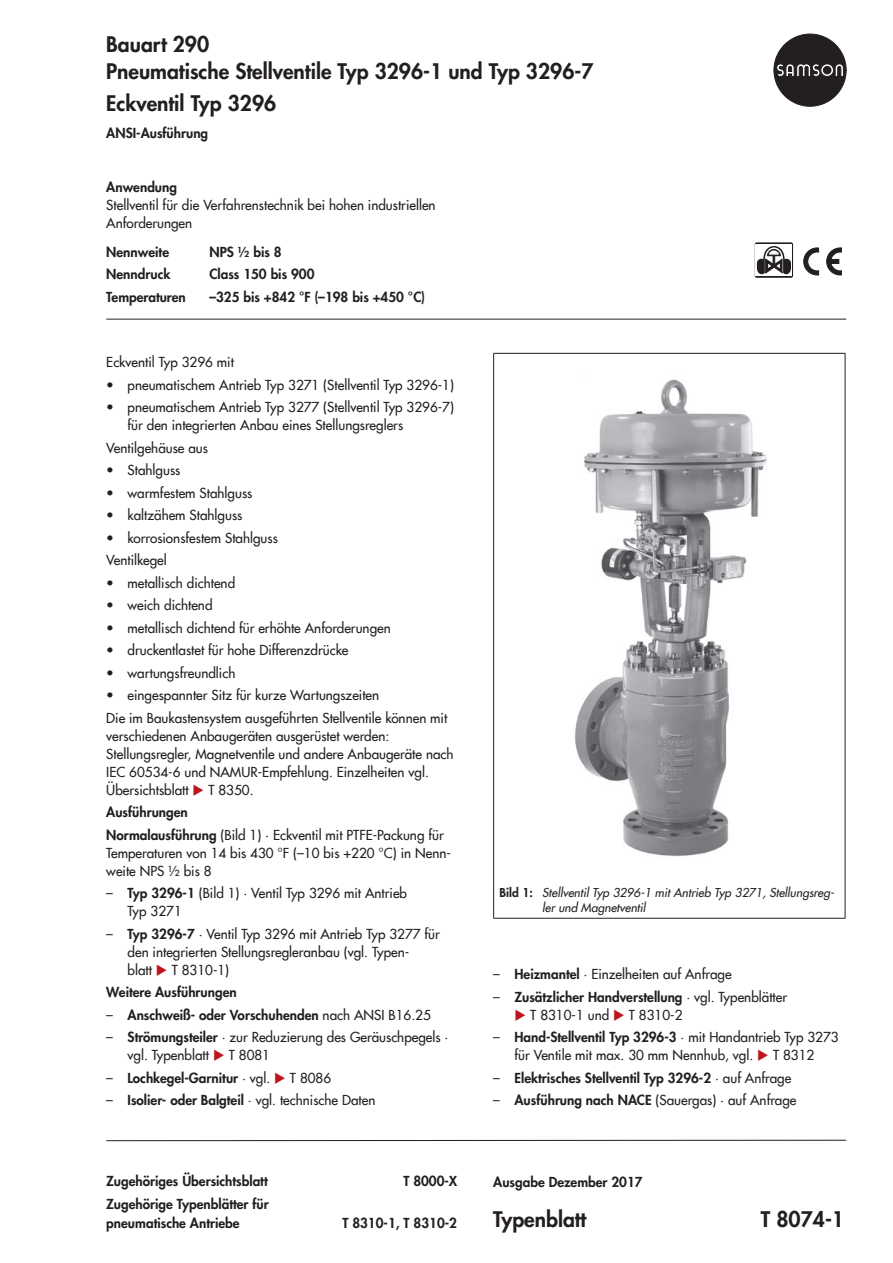
<style>
.page{position:relative;width:893px;height:1263px;background:#fff}
.page>*{position:absolute;margin:0;border:0;box-sizing:border-box;transform-origin:0 0}
.t1{font:800 21px/27px "Futura Com";color:#231f20}
.t2{font:500 13.5px/18px "Futura Com";color:#231f20}
.t3{font:800 13.5px/19.5px "Futura Com";color:#231f20}
.t4{font:italic 500 12px/15px "Futura Com";color:#231f20}
.s1{font-family:"Futura";font-weight:400}
.s2{color:#be151b}
.s3{font-weight:800}
.s4{font-weight:500}
.s5{font-weight:800;font-style:normal}
</style>
<div class="page">
<svg style="left:755px;top:242px;width:38px;height:36px"></svg>
<svg style="left:774px;top:34px;width:72px;height:72px"></svg>
<hr style="left:106px;top:319px;width:740px;height:1px;background:#231f20">
<svg style="left:106px;top:1139px;width:741px;height:2px"></svg>
<svg style="left:804px;top:248px;width:15px;height:27px"></svg>
<svg style="left:827px;top:248px;width:15px;height:27px"></svg>
<hr style="left:829px;top:259px;width:10px;height:4px;background:#231f20">
<hr style="left:493px;top:353px;width:352px;height:1px;background:#231f20">
<hr style="left:493px;top:354px;width:1px;height:527px;background:#231f20">
<hr style="left:845px;top:354px;width:1px;height:527px;background:#231f20">
<hr style="left:493px;top:881px;width:1px;height:37px;background:#231f20">
<hr style="left:845px;top:881px;width:1px;height:37px;background:#231f20">
<hr style="left:493px;top:918px;width:352px;height:1px;background:#231f20">
<img style="left:574px;top:379px;width:193px;height:478px">
<h1 class="t1" style="left:106px;top:30px;width:489px">Bauart 290<br>Pneumatische Stellventile Typ 3296-1 und Typ 3296-7</h1>
<h1 class="t1" style="left:106px;top:88px;width:172px">Eckventil Typ 3296</h1>
<p class="t3" style="left:106px;top:122px;width:103px">ANSI-Ausführung</p>
<p class="t3" style="left:106px;top:176px;width:72px">Anwendung</p>
<p class="t2" style="left:106px;top:195px;width:331px">Stellventil für die Verfahrenstechnik bei hohen industriellen<br>Anforderungen</p>
<p class="t3" style="left:106px;top:241px;width:64px">Nennweite</p>
<p class="t3" style="left:209px;top:241px;width:74px">NPS ½ bis 8</p>
<p class="t3" style="left:106px;top:264px;width:66px">Nenndruck</p>
<p class="t3" style="left:209px;top:264px;width:107px">Class 150 bis 900</p>
<p class="t3" style="left:106px;top:286px;width:81px">Temperaturen</p>
<p class="t3" style="left:209px;top:286px;width:217px">–325 bis +842 °F (–198 bis +450 °C)</p>
<p class="t2" style="left:106px;top:352px;width:129px">Eckventil Typ 3296 mit</p>
<p class="t2" style="left:106px;top:375px;width:349px"><span class="s1">•</span> pneumatischem Antrieb Typ 3271 (Stellventil Typ 3296-1)</p>
<p class="t2" style="left:128px;top:397px;width:328px;text-indent:-21px"><span class="s1">•</span> pneumatischem Antrieb Typ 3277 (Stellventil Typ 3296-7) für den integrierten Anbau eines Stellungsreglers</p>
<p class="t2" style="left:106px;top:438px;width:103px">Ventilgehäuse aus</p>
<p class="t2" style="left:106px;top:460px;width:76px"><span class="s1">•</span> Stahlguss</p>
<p class="t2" style="left:106px;top:483px;width:148px"><span class="s1">•</span> warmfestem Stahlguss</p>
<p class="t2" style="left:106px;top:505px;width:138px"><span class="s1">•</span> kaltzähem Stahlguss</p>
<p class="t2" style="left:106px;top:526px;width:173px;line-height:22.5px"><span class="s1">•</span> korrosionsfestem Stahlguss<br>Ventilkegel</p>
<p class="t2" style="left:106px;top:573px;width:130px"><span class="s1">•</span> metallisch dichtend</p>
<p class="t2" style="left:106px;top:595px;width:108px"><span class="s1">•</span> weich dichtend</p>
<p class="t2" style="left:106px;top:618px;width:286px"><span class="s1">•</span> metallisch dichtend für erhöhte Anforderungen</p>
<p class="t2" style="left:106px;top:640px;width:244px"><span class="s1">•</span> druckentlastet für hohe Differenzdrücke</p>
<p class="t2" style="left:106px;top:663px;width:131px"><span class="s1">•</span> wartungsfreundlich</p>
<p class="t2" style="left:106px;top:683px;width:342px;line-height:22.5px"><span class="s1">•</span> eingespannter Sitz für kurze Wartungszeiten<br>Die im Baukastensystem ausgeführten Stellventile können mit</p>
<p class="t2" style="left:106px;top:726px;width:349px">verschiedenen Anbaugeräten ausgerüstet werden:<br>Stellungsregler, Magnetventile und andere Anbaugeräte nach IEC 60534-6 und NAMUR-Empfehlung. Einzelheiten vgl.<br>Übersichtsblatt <span class="s2">◆</span> T 8350.</p>
<p class="t2" style="left:106px;top:800px;width:339px;line-height:22.5px"><span class="s3">Ausführungen<br>Normalausführung</span> (Bild 1) · Eckventil mit PTFE-Packung für</p>
<p class="t2" style="left:106px;top:843px;width:346px">Temperaturen von 14 bis 430 °F (–10 bis +220 °C) in Nenn&shy;weite NPS ½ bis 8</p>
<p class="t2" style="left:128px;top:883px;width:281px;text-indent:-21px"><span class="s1">–</span> <span class="s3">Typ 3296-1</span> (Bild 1) · Ventil Typ 3296 mit Antrieb<br>Typ 3271</p>
<p class="t2" style="left:128px;top:924px;width:314px;text-indent:-21px"><span class="s1">–</span> <span class="s3">Typ 3296-7</span> · Ventil Typ 3296 mit Antrieb Typ 3277 für den integrierten Stellungsregleranbau (vgl. Typen-<br>blatt <span class="s2">◆</span> T 8310-1)</p>
<p class="t3" style="left:106px;top:982px;width:132px">Weitere Ausführungen</p>
<p class="t3" style="left:106px;top:1004px;width:326px"><span class="s1">–</span> Anschweiß- oder Vorschuhenden <span class="s4">nach ANSI B16.25</span></p>
<p class="t2" style="left:128px;top:1027px;width:322px;text-indent:-21px"><span class="s1">–</span> <span class="s3">Strömungsteiler</span> · zur Reduzierung des Geräuschpegels · vgl. Typenblatt <span class="s2">◆</span> T 8081</p>
<p class="t3" style="left:106px;top:1067px;width:226px"><span class="s1">–</span> Lochkegel-Garnitur <span class="s4">· vgl.</span> <span class="s2">◆</span> <span class="s4">T 8086</span></p>
<p class="t3" style="left:106px;top:1090px;width:271px"><span class="s1">–</span> Isolier- oder Balgteil <span class="s4">· vgl. technische Daten</span></p>
<p class="t4" style="left:542px;top:885px;width:293px;text-indent:-43px"><span class="s5">Bild 1:</span> Stellventil Typ 3296-1 mit Antrieb Typ 3271, Stellungsreg&shy;ler und Magnetventil</p>
<p class="t2" style="left:493px;top:964px;width:240px"><span class="s1">–</span> <span class="s3">Heizmantel</span> · Einzelheiten auf Anfrage</p>
<p class="t3" style="left:493px;top:986px;width:295px"><span class="s1">–</span> Zusätzlicher Handverstellung <span class="s4">· vgl. Typenblätter</span></p>
<p class="t2" style="left:514px;top:1005px;width:169px"><span class="s2">◆</span> T 8310‑1 und <span class="s2">◆</span> T 8310‑2</p>
<p class="t2" style="left:493px;top:1027px;width:347px;text-align:center"><span class="s1">–</span> <span class="s3">Hand-Stellventil Typ 3296-3</span> · mit Handantrieb Typ 3273 für Ventile mit max. 30 mm Nennhub, vgl. <span class="s2">◆</span> T 8312</p>
<p class="t3" style="left:493px;top:1067px;width:300px"><span class="s1">–</span> Elektrisches Stellventil Typ 3296-2 <span class="s4">· auf Anfrage</span></p>
<p class="t2" style="left:493px;top:1090px;width:305px"><span class="s1">–</span> <span class="s3">Ausführung nach NACE</span> (Sauergas) · auf Anfrage</p>
<p class="t3" style="left:106px;top:1171px;width:163px">Zugehöriges Übersichtsblatt</p>
<p class="t3" style="left:403px;top:1171px;width:55px">T 8000-X</p>
<p class="t3" style="left:493px;top:1172px;width:151px">Ausgabe Dezember 2017</p>
<p class="t3" style="left:106px;top:1193px;width:164px">Zugehörige Typenblätter für pneumatische Antriebe</p>
<h1 class="t1" style="left:493px;top:1205px;width:95px">Typenblatt</h1>
<h1 class="t1" style="left:761px;top:1205px;width:85px">T 8074-1</h1>
<p class="t3" style="left:342px;top:1213px;width:116px">T 8310-1, T 8310-2</p>
</div>
